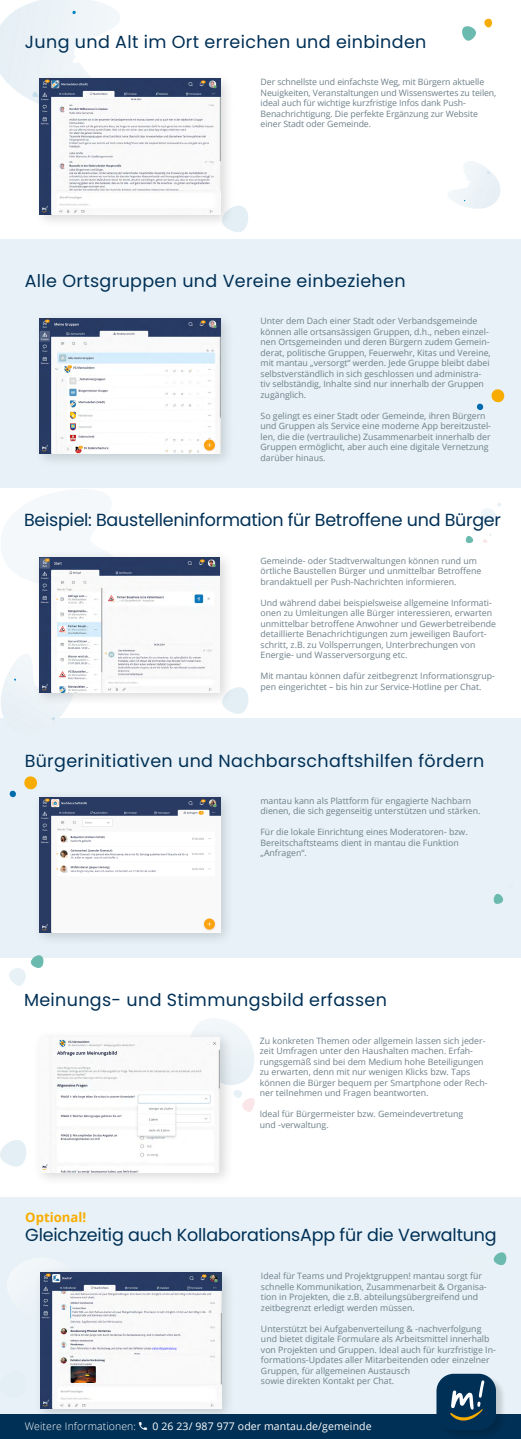
<style>
.page{position:relative;width:521px;height:1439px;background:#fff}
.page>*{position:absolute;margin:0;border:0;box-sizing:border-box;transform-origin:0 0}
.t1{font:17.5px "Poppins";letter-spacing:.02em;color:#003056}
.t2{font:17.5px "Poppins";letter-spacing:-.015em;color:#003056}
.t3{font:17.5px "Poppins";letter-spacing:-.01em;color:#003056}
.t4{font:700 13.12px "Open Sans";color:#f8ac00}
.t5{font:10.5px "Open Sans";letter-spacing:.01em;color:#fff}
.t6{font:300 10.5px "Open Sans";letter-spacing:.01em;color:#fff}
.t7{font:8.75px/10.5px "Open Sans";color:#6e808a}
</style>
<div class="page">
<div style="left:0;top:1196px;width:521px;height:240px;background:#e7f1f7"></div>
<img style="left:7px;top:1258px;width:33px;height:27px">
<div style="left:32px;top:1029px;width:202px;height:158px;background:#000;opacity:.15"></div>
<img style="left:39px;top:1037px;width:181px;height:135px">
<svg style="left:229px;top:206px;width:19px;height:26px"></svg>
<svg style="left:72px;top:10px;width:4px;height:4px"></svg>
<svg style="left:32px;top:41px;width:16px;height:19px"></svg>
<svg style="left:462px;top:26px;width:14px;height:15px"></svg>
<svg style="left:484px;top:19px;width:8px;height:9px"></svg>
<img style="left:448px;top:161px;width:53px;height:48px">
<svg style="left:485px;top:171px;width:5px;height:3px"></svg>
<svg style="left:478px;top:186px;width:7px;height:7px"></svg>
<div style="left:32px;top:71px;width:203px;height:158px;background:#000;opacity:.15"></div>
<img style="left:40px;top:79px;width:181px;height:135px">
<svg style="left:224px;top:687px;width:25px;height:27px"></svg>
<svg style="left:1px;top:490px;width:110px;height:91px"></svg>
<svg style="left:465px;top:535px;width:8px;height:8px"></svg>
<img style="left:481px;top:508px;width:16px;height:15px">
<svg style="left:483px;top:534px;width:8px;height:9px"></svg>
<svg style="left:497px;top:503px;width:4px;height:4px"></svg>
<div style="left:0;top:240px;width:521px;height:248px;background:#e7f1f7"></div>
<svg style="left:491px;top:389px;width:14px;height:14px"></svg>
<svg style="left:476px;top:403px;width:8px;height:7px"></svg>
<div style="left:0;top:718px;width:521px;height:239px;background:#e7f1f7"></div>
<svg style="left:51px;top:714px;width:5px;height:7px"></svg>
<svg style="left:25px;top:701px;width:9px;height:11px"></svg>
<svg style="left:493px;top:894px;width:10px;height:10px"></svg>
<svg style="left:24px;top:776px;width:13px;height:14px"></svg>
<svg style="left:9px;top:790px;width:7px;height:7px"></svg>
<div style="left:32px;top:311px;width:203px;height:157px;background:#000;opacity:.15"></div>
<img style="left:40px;top:318px;width:181px;height:136px">
<div style="left:32px;top:549px;width:202px;height:158px;background:#000;opacity:.15"></div>
<img style="left:39px;top:557px;width:181px;height:136px">
<div style="left:33px;top:1265px;width:203px;height:157px;background:#000;opacity:.15"></div>
<img style="left:40px;top:1272px;width:181px;height:136px">
<svg style="left:493px;top:1252px;width:14px;height:14px"></svg>
<div style="left:0;top:1414px;width:521px;height:25px;background:#003056"></div>
<div style="left:437px;top:1374px;width:69px;height:65px;background:#000;opacity:.15"></div>
<div style="left:436px;top:1373px;width:60px;height:57px;background:#003056;border-radius:17px"></div>
<svg style="left:450px;top:1380px;width:34px;height:40px"></svg>
<svg style="left:0;top:1140px;width:26px;height:26px"></svg>
<svg style="left:232px;top:1089px;width:23px;height:23px"></svg>
<div style="left:32px;top:789px;width:203px;height:158px;background:#000;opacity:.15"></div>
<img style="left:40px;top:797px;width:181px;height:135px">
<svg style="left:9px;top:955px;width:35px;height:31px"></svg>
<h1 class="t1" style="left:25px;top:32px;width:403px">Jung und Alt im Ort erreichen und einbinden</h1>
<p class="t7" style="left:261px;top:76px;width:237px">Der schnellste und einfachste Weg, mit Bürgern aktuelle Neuigkeiten, Veranstaltungen und Wissenswertes zu teilen, ideal auch für wichtige kurzfristige Infos dank Push-Benachrichtigung. Die perfekte Ergänzung zur Website einer Stadt oder Gemeinde.</p>
<h1 class="t1" style="left:25px;top:271px;width:382px">Alle Ortsgruppen und Vereine einbeziehen</h1>
<p class="t7" style="left:260px;top:316px;width:232px">Unter dem Dach einer Stadt oder Verbandsgemeinde können alle ortsansässigen Gruppen, d.h., neben einzel&shy;nen Ortsgemeinden und deren Bürgern zudem Gemein&shy;derat, politische Gruppen, Feuerwehr, Kitas und Vereine, mit mantau „versorgt“ werden. Jede Gruppe bleibt dabei selbstverständlich in sich geschlossen und administra&shy;tiv selbständig, Inhalte sind nur innerhalb der Gruppen zugänglich.</p>
<p class="t7" style="left:260px;top:410px;width:232px">So gelingt es einer Stadt oder Gemeinde, ihren Bürgern und Gruppen als Service eine moderne App bereitzustel&shy;len, die die (vertrauliche) Zusammenarbeit innerhalb der Gruppen ermöglicht, aber auch eine digitale Vernetzung darüber hinaus.</p>
<h1 class="t2" style="left:24px;top:510px;width:478px">Beispiel: Baustelleninformation für Betroffene und Bürger</h1>
<p class="t7" style="left:260px;top:555px;width:222px">Gemeinde- oder Stadtverwaltungen können rund um örtliche Baustellen Bürger und unmittelbar Betroffene brandaktuell per Push-Nachrichten informieren.</p>
<p class="t7" style="left:260px;top:597px;width:237px">Und während dabei beispielsweise allgemeine Informati&shy;onen zu Umleitungen alle Bürger interessieren, erwarten unmittelbar betroffene Anwohner und Gewerbetreibende detaillierte Benachrichtigungen zum jeweiligen Baufort&shy;schritt, z.B. zu Vollsperrungen, Unterbrechungen von Energie- und Wasserversorgung etc.</p>
<p class="t7" style="left:260px;top:670px;width:236px">Mit mantau können dafür zeitbegrenzt Informationsgrup&shy;pen eingerichtet – bis hin zur Service-Hotline per Chat.</p>
<h1 class="t1" style="left:25px;top:750px;width:461px">Bürgerinitiativen und Nachbarschaftshilfen fördern</h1>
<p class="t7" style="left:260px;top:795px;width:221px">mantau kann als Plattform für engagierte Nachbarn dienen, die sich gegenseitig unterstützen und stärken.</p>
<p class="t7" style="left:260px;top:826px;width:209px">Für die lokale Einrichtung eines Moderatoren- bzw.<br>Bereitschaftsteams dient in mantau die Funktion „Anfragen“.</p>
<h1 class="t1" style="left:24px;top:990px;width:364px">Meinungs- und Stimmungsbild erfassen</h1>
<p class="t7" style="left:260px;top:1035px;width:229px">Zu konkreten Themen oder allgemein lassen sich jeder&shy;zeit Umfragen unter den Haushalten machen. Erfah&shy;rungsgemäß sind bei dem Medium hohe Beteiligungen zu erwarten, denn mit nur wenigen Klicks bzw. Taps können die Bürger bequem per Smartphone oder Rech&shy;ner teilnehmen und Fragen beantworten.</p>
<p class="t7" style="left:260px;top:1108px;width:205px">Ideal für Bürgermeister bzw. Gemeindevertretung und -verwaltung.</p>
<h2 class="t4" style="left:25px;top:1208px;width:62px">Optional!</h2>
<h1 class="t3" style="left:25px;top:1224px;width:473px">Gleichzeitig auch KollaborationsApp für die Verwaltung</h1>
<p class="t7" style="left:261px;top:1270px;width:227px">Ideal für Teams und Projektgruppen! mantau sorgt für schnelle Kommunikation, Zusammenarbeit &amp; Organisa&shy;tion in Projekten, die z.B. abteilungsübergreifend und zeitbegrenzt erledigt werden müssen.</p>
<p class="t7" style="left:261px;top:1323px;width:236px">Unterstützt bei Aufgabenverteilung &amp; -nachverfolgung und bietet digitale Formulare als Arbeitsmittel innerhalb von Projekten und Gruppen. Ideal auch für kurzfristige In&shy;formations-Updates aller Mitarbeitenden oder einzelner Gruppen, für allgemeinen Austausch<br>sowie direkten Kontakt per Chat.</p>
<p class="t6" style="left:25px;top:1419px;width:113px">Weitere Informationen:</p>
<p class="t5" style="left:152px;top:1419px;width:221px">0 26 23/ 987 977 oder mantau.de/gemeinde</p>
</div>
